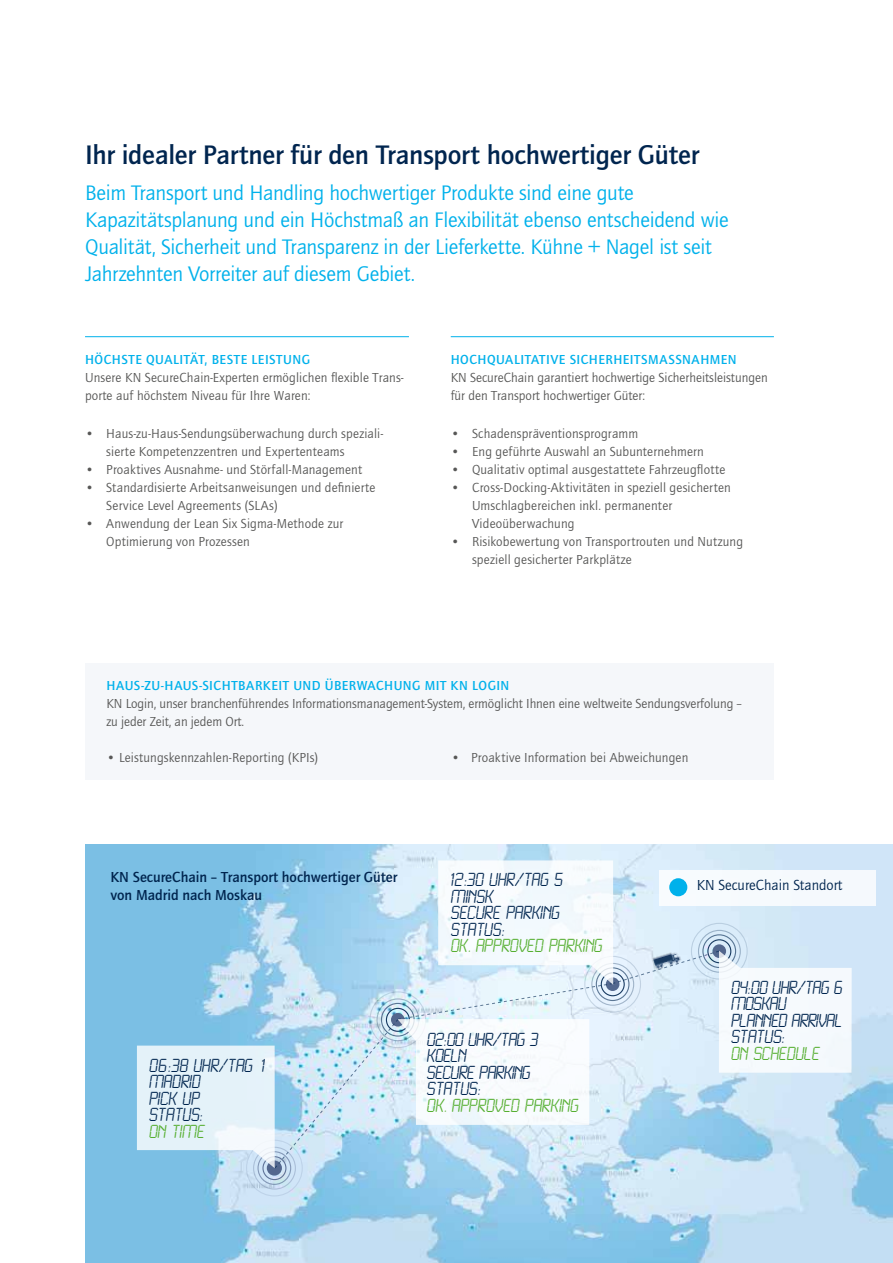
<style>
.page{position:relative;width:893px;height:1263px;background:#fff}
.page>*{position:absolute;margin:0;border:0;box-sizing:border-box;transform-origin:0 0}
.t1{font:700 27.75px "Quay Itc T";letter-spacing:-.005em;color:#00254f}
.t2{font:21.75px/27px "Quay Itc T";letter-spacing:-.015em;color:#00b1eb}
.t3{font:16.5px/16.5px "LCD Light";color:#00254f}
.t4{font:16.5px/16.5px "LCD Light";letter-spacing:.025em;color:#00254f}
.t5{font:16.5px "LCD Light";letter-spacing:.025em;color:#56af31}
.t6{font:700 15px/18px "Quay Itc T";color:#00254f}
.t7{font:15px "Quay Itc T";color:#00254f}
.t8{font:13.5px/18px "Quay Itc T";letter-spacing:.01em;color:#575756}
.t9{font:700 13.5px "Quay Itc T";letter-spacing:.035em;color:#00b1eb}
</style>
<div class="page">
<img style="left:85px;top:844px;width:808px;height:419px">
<div style="left:268px;top:1161px;width:13px;height:14px;background:#53678e;border-radius:50%"></div>
<div style="left:267px;top:1160px;width:15px;height:15px;border:2px solid #53678e;border-radius:50%"></div>
<div style="left:262px;top:1156px;width:24px;height:24px;border:1px solid #53678e;border-radius:50%"></div>
<div style="left:257px;top:1151px;width:34px;height:34px;border:1px solid #53678e;border-radius:50%"></div>
<div style="left:253px;top:1147px;width:43px;height:42px;border:1px solid #53678e;border-radius:50%"></div>
<div style="left:85px;top:663px;width:689px;height:117px;background:#f5f7fa"></div>
<hr style="left:451px;top:336px;width:323px;height:1px;background:#00b1eb">
<hr style="left:85px;top:336px;width:324px;height:1px;background:#00b1eb">
<div style="left:660px;top:870px;width:216px;height:35px;background:#f5f9fd"></div>
<svg style="left:137px;top:860px;width:715px;height:309px"></svg>
<h1 class="t1" style="left:85px;top:139px;width:615px">Ihr idealer Partner für den Transport hochwertiger Güter</h1>
<p class="t2" style="left:85px;top:179px;width:645px">Beim Transport und Handling hochwertiger Produkte sind eine gute Kapazitätsplanung und ein Höchstmaß an Flexibilität ebenso entscheidend wie Qualität, Sicherheit und Transparenz in der Lieferkette. Kühne + Nagel ist seit Jahrzehnten Vorreiter auf diesem Gebiet.</p>
<p class="t9" style="left:85px;top:352px;width:227px">HÖCHSTE QUALITÄT, BESTE LEISTUNG</p>
<p class="t8" style="left:85px;top:368px;width:320px">Unsere KN SecureChain-Experten ermöglichen flexible Trans&shy;porte auf höchstem Niveau für Ihre Waren:</p>
<p class="t8" style="left:106px;top:424px;width:278px;text-indent:-21px">• Haus-zu-Haus-Sendungsüberwachung durch speziali&shy;sierte Kompetenzzentren und Expertenteams</p>
<p class="t8" style="left:85px;top:460px;width:279px">• Proaktives Ausnahme- und Störfall-Management</p>
<p class="t8" style="left:106px;top:478px;width:271px;text-indent:-21px">• Standardisierte Arbeitsanweisungen und definierte<br>Service Level Agreements (SLAs)</p>
<p class="t8" style="left:106px;top:514px;width:238px;text-indent:-21px">• Anwendung der Lean Six Sigma-Methode zur<br>Optimierung von Prozessen</p>
<p class="t9" style="left:451px;top:352px;width:287px">HOCHQUALITATIVE SICHERHEITSMASSNAHMEN</p>
<p class="t8" style="left:451px;top:368px;width:318px">KN SecureChain garantiert hochwertige Sicherheitsleistungen für den Transport hochwertiger Güter:</p>
<p class="t8" style="left:451px;top:424px;width:189px">• Schadenspräventionsprogramm</p>
<p class="t8" style="left:451px;top:442px;width:255px">• Eng geführte Auswahl an Subunternehmern</p>
<p class="t8" style="left:451px;top:460px;width:276px">• Qualitativ optimal ausgestattete Fahrzeugflotte</p>
<p class="t8" style="left:472px;top:478px;width:260px;text-indent:-21px">• Cross-Docking-Aktivitäten in speziell gesicherten<br>Umschlagbereichen inkl. permanenter<br>Videoüberwachung</p>
<p class="t8" style="left:472px;top:532px;width:273px;text-indent:-21px">• Risikobewertung von Transportrouten und Nutzung speziell gesicherter Parkplätze</p>
<p class="t9" style="left:107px;top:678px;width:404px">HAUS-ZU-HAUS-SICHTBARKEIT UND ÜBERWACHUNG MIT KN LOGIN</p>
<p class="t8" style="left:107px;top:694px;width:637px">KN Login, unser branchenführendes Informationsmanagement-System, ermöglicht Ihnen eine weltweite Sendungsverfolung – zu jeder Zeit, an jedem Ort.</p>
<p class="t8" style="left:107px;top:748px;width:213px">• Leistungskennzahlen-Reporting (KPIs)</p>
<p class="t8" style="left:451px;top:748px;width:239px">• Proaktive Information bei Abweichungen</p>
<p class="t6" style="left:111px;top:868px;width:288px">KN SecureChain – Transport hochwertiger Güter von Madrid nach Moskau</p>
<p class="t7" style="left:697px;top:876px;width:147px">KN SecureChain Standort</p>
<p class="t4" style="left:448px;top:872px;width:116px">12 :30 UHR/TAG 5<br>MINSK<br>SECURE PARKING<br>STATUS:</p>
<p class="t5" style="left:451px;top:937px;width:153px">OK. APPROVED PARKING</p>
<p class="t4" style="left:150px;top:1058px;width:119px">0 6 :38 UHR/TAG 1<br>MADRID<br>PICK UP<br>STATUS:</p>
<p class="t5" style="left:150px;top:1122px;width:57px">ON TIME</p>
<p class="t3" style="left:428px;top:1032px;width:112px">02:00 UHR/TAG 3<br>KOELN<br>SECURE PARKING<br>STATUS:</p>
<p class="t5" style="left:428px;top:1096px;width:153px">OK. APPROVED PARKING</p>
<p class="t3" style="left:732px;top:980px;width:112px">04:00 UHR/TAG 6<br>MOSKAU<br>PLANNED ARRIVAL<br>STATUS:</p>
<p class="t5" style="left:732px;top:1044px;width:90px">ON SCHEDULE</p>
</div>
